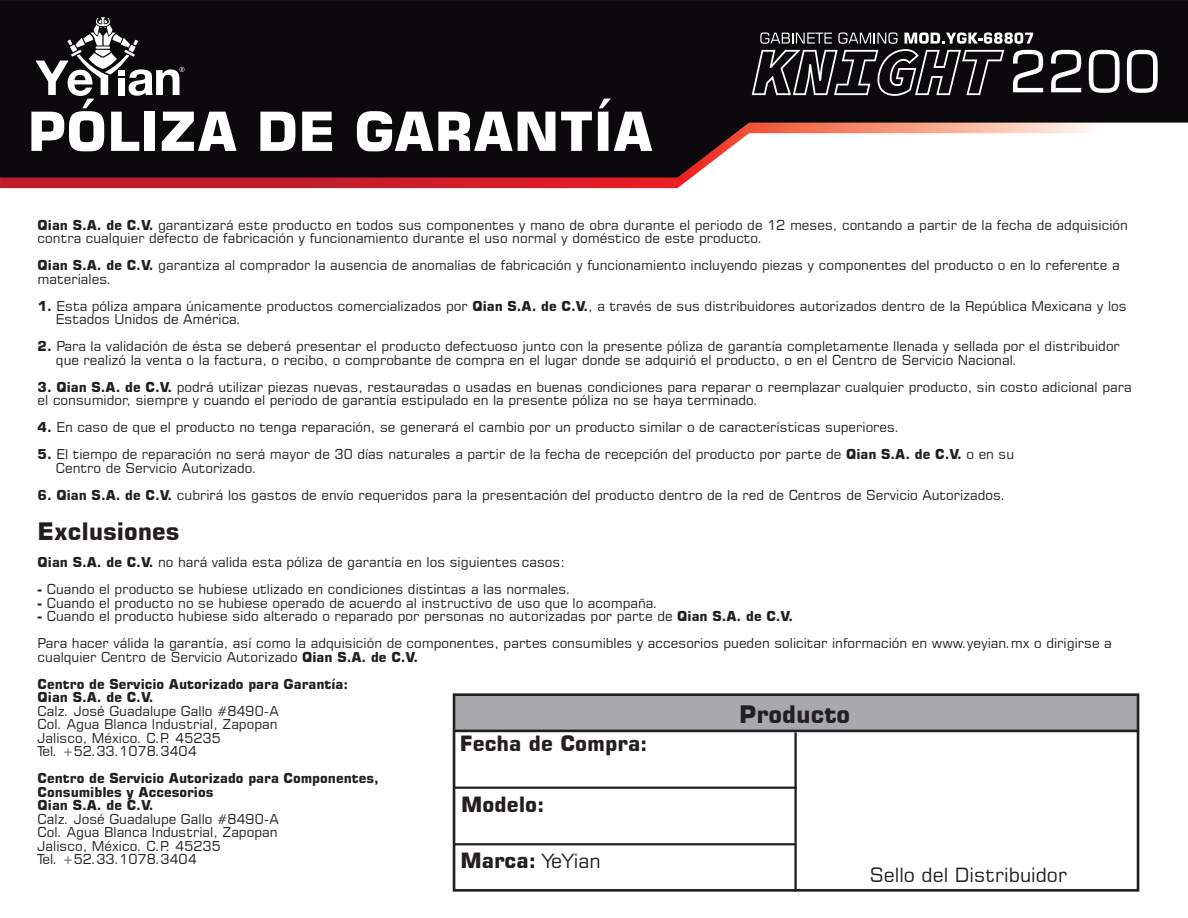
<style>
.page{position:relative;width:1188px;height:918px;background:#fff}
.page>*{position:absolute;margin:0;border:0;box-sizing:border-box;transform-origin:0 0}
.t1{font:700 54px "Square 721 BT";color:#fff}
.t2{font:700 24px "Square 721 BT";color:#231f20}
.t3{font:700 21px "Square 721 BT";color:#231f20}
.t4{font:19.5px "Square 721 BT";color:#231f20}
.t5{font:13.5px/13.5px "Square 721 BT";color:#231f20}
.t6{font:700 13.5px/13.5px "Square 721 BT";color:#231f20}
.s1{font-weight:700}
.s2{font-weight:400}
.s3{font-weight:400;font-size:19.5px}
</style>
<div class="page">
<div style="left:454px;top:694px;width:683px;height:37px;background:#a8a9ad"></div>
<svg style="left:0;top:178px;width:691px;height:10px;background:#cc1f2c"></svg>
<svg style="left:0;top:0;width:1188px;height:178px;background:#2e292b"></svg>
<svg style="left:36px;top:17px;width:149px;height:79px"></svg>
<div style="left:453px;top:693px;width:686px;height:199px;border:3px solid #231f20"></div>
<hr style="left:454px;top:730px;width:683px;height:2px;background:#231f20">
<hr style="left:794px;top:732px;width:3px;height:159px;background:#231f20">
<hr style="left:454px;top:843px;width:342px;height:2px;background:#231f20">
<hr style="left:455px;top:787px;width:342px;height:2px;background:#231f20">
<svg style="left:752px;top:32px;width:291px;height:64px;background:#403e41"></svg>
<svg style="left:1051px;top:50px;width:30px;height:42px"></svg>
<svg style="left:1089px;top:50px;width:31px;height:43px"></svg>
<svg style="left:1127px;top:50px;width:31px;height:43px"></svg>
<h1 class="t1" style="left:27px;top:99px;width:627px">PÓLIZA DE GARANTÍA</h1>
<p class="t5" style="left:38px;top:218px;width:1092px"><span class="s1">Qian S.A. de C.V.</span> garantizará este producto en todos sus componentes y mano de obra durante el periodo de 12 meses, contando a partir de la fecha de adquisición contra cualquier defecto de fabricación y funcionamiento durante el uso normal y doméstico de este producto.</p>
<p class="t5" style="left:38px;top:259px;width:1084px"><span class="s1">Qian S.A. de C.V.</span> garantiza al comprador la ausencia de anomalías de fabricación y funcionamiento incluyendo piezas y componentes del producto o en lo referente a materiales.</p>
<p class="t5" style="left:56px;top:299px;width:1072px;text-indent:-18px"><span class="s1">1.</span> Esta póliza ampara únicamente productos comercializados por <span class="s1">Qian S.A. de C.V.</span>, a través de sus distribuidores autorizados dentro de la República Mexicana y los<br>Estados Unidos de América.</p>
<p class="t5" style="left:56px;top:340px;width:1066px;text-indent:-18px"><span class="s1">2.</span> Para la validación de ésta se deberá presentar el producto defectuoso junto con la presente póliza de garantía completamente llenada y sellada por el distribuidor que realizó la venta o la factura, o recibo, o comprobante de compra en el lugar donde se adquirió el producto, o en el Centro de Servicio Nacional.</p>
<p class="t5" style="left:38px;top:380px;width:1095px"><span class="s1">3. Qian S.A. de C.V.</span> podrá utilizar piezas nuevas, restauradas o usadas en buenas condiciones para reparar o reemplazar cualquier producto, sin costo adicional para el consumidor, siempre y cuando el periodo de garantía estipulado en la presente póliza no se haya terminado.</p>
<p class="t5" style="left:38px;top:421px;width:864px"><span class="s1">4.</span> En caso de que el producto no tenga reparación, se generará el cambio por un producto similar o de características superiores.</p>
<p class="t5" style="left:56px;top:448px;width:960px;text-indent:-18px"><span class="s1">5.</span> El tiempo de reparación no será mayor de 30 días naturales a partir de la fecha de recepción del producto por parte de <span class="s1">Qian S.A. de C.V.</span> o en su<br>Centro de Servicio Autorizado.</p>
<p class="t5" style="left:38px;top:488px;width:969px"><span class="s1">6. Qian S.A. de C.V.</span> cubrirá los gastos de envío requeridos para la presentación del producto dentro de la red de Centros de Servicio Autorizados.</p>
<h2 class="t2" style="left:38px;top:517px;width:143px">Exclusiones</h2>
<p class="t5" style="left:38px;top:556px;width:529px"><span class="s1">Qian S.A. de C.V.</span> no hará valida esta póliza de garantía en los siguientes casos:</p>
<p class="t5" style="left:38px;top:583px;width:535px"><span class="s1">-</span> Cuando el producto se hubiese utlizado en condiciones distintas a las normales.</p>
<p class="t5" style="left:38px;top:596px;width:622px"><span class="s1">-</span> Cuando el producto no se hubiese operado de acuerdo al instructivo de uso que lo acompaña.</p>
<p class="t5" style="left:38px;top:603px;width:1076px;line-height:27px"><span class="s1">-</span> Cuando el producto hubiese sido alterado o reparado por personas no autorizadas por parte de <span class="s1">Qian S.A. de C.V.<br></span>Para hacer válida la garantía, así como la adquisición de componentes, partes consumibles y accesorios pueden solicitar información en www.yeyian.mx o dirigirse a</p>
<p class="t6" style="left:38px;top:644px;width:382px;line-height:27px"><span class="s2">cualquier Centro de Servicio Autorizado</span> Qian S.A. de C.V.<br>Centro de Servicio Autorizado para Garantía:</p>
<p class="t6" style="left:38px;top:691px;width:117px">Qian S.A. de C.V.</p>
<p class="t5" style="left:38px;top:704px;width:243px">Calz. José Guadalupe Gallo #8490-A<br>Col. Agua Blanca Industrial, Zapopan<br>Jalisco, México. C.P. 45235<br>Tel. +52.33.1078.3404</p>
<p class="t6" style="left:38px;top:772px;width:343px">Centro de Servicio Autorizado para Componentes,<br>Consumibles y Accesorios<br>Qian S.A. de C.V.</p>
<p class="t5" style="left:38px;top:812px;width:243px">Calz. José Guadalupe Gallo #8490-A<br>Col. Agua Blanca Industrial, Zapopan<br>Jalisco, México. C.P. 45235<br>Tel. +52.33.1078.3404</p>
<h2 class="t2" style="left:739px;top:699px;width:113px">Producto</h2>
<h3 class="t3" style="left:460px;top:731px;width:189px">Fecha de Compra:</h3>
<h3 class="t3" style="left:461px;top:791px;width:85px">Modelo:</h3>
<h3 class="t3" style="left:460px;top:847px;width:142px">Marca: <span class="s3">YeYian</span></h3>
<h3 class="t4" style="left:870px;top:862px;width:199px">Sello del Distribuidor</h3>
</div>
